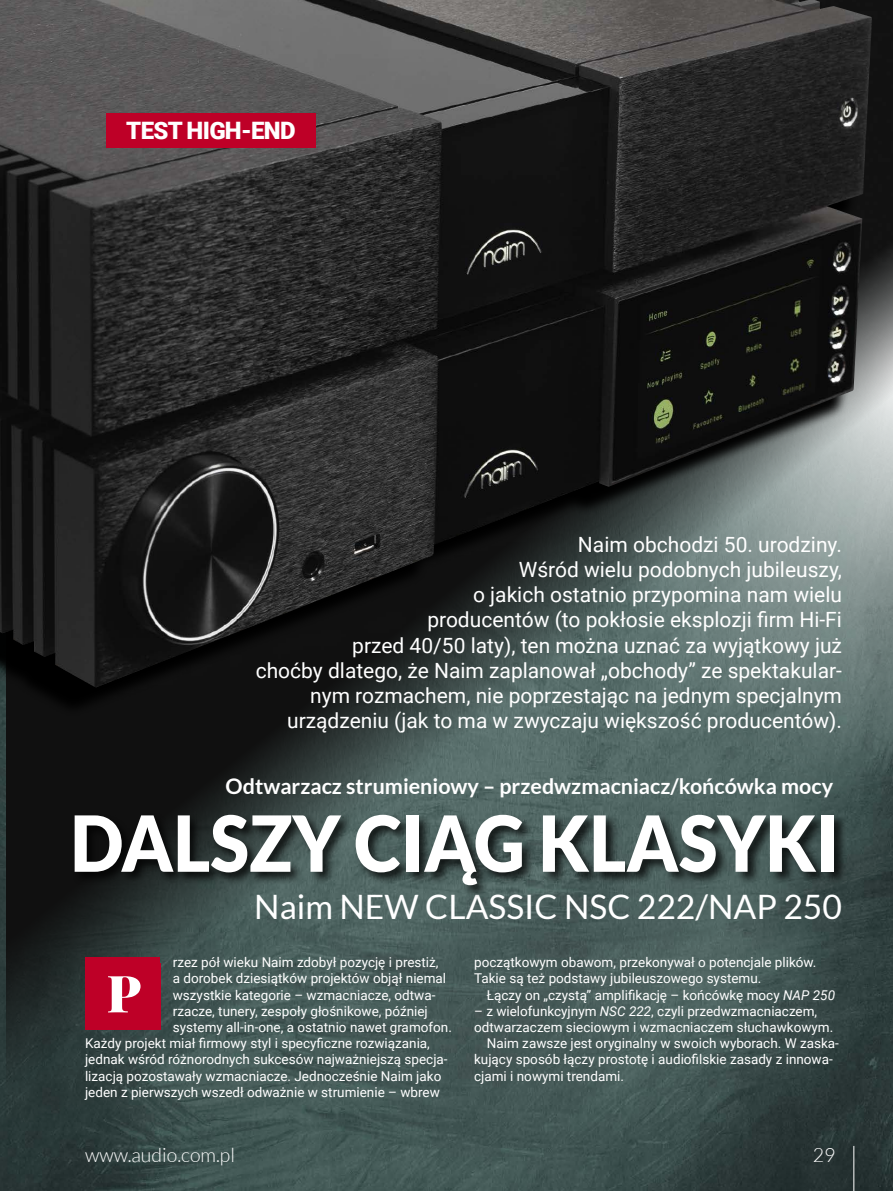
<style>
.page{position:relative;width:893px;height:1191px;background:#fff}
.page>*{position:absolute;margin:0;border:0;box-sizing:border-box;transform-origin:0 0}
.t1{font:900 77.4px "Lato";color:#fff;scale:.92 1}
.t2{font:900 51.15px "Playfair Display";color:#fff}
.t3{font:33.6px "Lato";color:#fff}
.t4{font:900 24px "Roboto";letter-spacing:-.03em;color:#fff}
.t5{font:700 21.45px "Lato";color:#fff}
.t6{font:21px/25.2px "Roboto";color:#fff;text-align:right}
.t7{font:300 19.5px "Lato";color:#fff}
.t8{font:13.5px/16.2px "Roboto";color:#fff}
.s1{font-style:italic}
</style>
<div class="page">
<img style="left:0;top:716px;width:893px;height:475px">
<img style="left:6px;top:0;width:887px;height:1144px">
<div style="left:85px;top:963px;width:75px;height:66px;background:#be0027"></div>
<div style="left:85px;top:957px;width:75px;height:66px;background:#be0027"></div>
<div style="left:73px;top:812px;width:775px;height:86px;background:#000;opacity:.75"></div>
<hr style="left:854px;top:1145px;width:1px;height:46px;background:#fff">
<div style="left:0;top:0;width:867px;height:716px;background:#000;opacity:.97"></div>
<img style="left:0;top:0;width:872px;height:687px">
<div style="left:106px;top:113px;width:209px;height:35px;background:#be0027"></div>
<h3 class="t4" style="left:126px;top:113px;width:171px">TEST HIGH-END</h3>
<p class="t6" style="left:256px;top:531px;width:588px">Naim obchodzi 50. urodziny.<br>Wśród wielu podobnych jubileuszy,<br>o jakich ostatnio przypomina nam wielu<br>producentów (to pokłosie eksplozji firm Hi-Fi<br>przed 40/50 laty), ten można uznać za wyjątkowy już<br>choćby dlatego, że Naim zaplanował „obchody” ze spektakular&shy;nym rozmachem, nie poprzestając na jednym specjalnym urządzeniu (jak to ma w zwyczaju większość producentów).</p>
<h3 class="t5" style="left:226px;top:773px;width:609px">Odtwarzacz strumieniowy – przedwzmacniacz/końcówka mocy</h3>
<h1 class="t1" style="left:70px;top:798px;width:837px">DALSZY CIĄG KLASYKI</h1>
<h3 class="t3" style="left:254px;top:888px;width:589px">Naim NEW CLASSIC NSC 222/NAP 250</h3>
<p class="t8" style="left:173px;top:953px;width:267px">rzez pół wieku Naim zdobył pozycję i prestiż,</p>
<p class="t8" style="left:173px;top:970px;width:275px">a dorobek dziesiątków projektów objął niemal</p>
<p class="t8" style="left:173px;top:986px;width:264px">wszystkie kategorie – wzmacniacze, odtwa-</p>
<p class="t8" style="left:173px;top:1002px;width:256px">rzacze, tunery, zespoły głośnikowe, później</p>
<p class="t8" style="left:173px;top:1018px;width:281px">systemy all-in-one, a ostatnio nawet gramofon.</p>
<p class="t8" style="left:85px;top:1034px;width:346px">Każdy projekt miał firmowy styl i specyficzne rozwiązania,</p>
<p class="t8" style="left:85px;top:1051px;width:364px">jednak wśród różnorodnych sukcesów najważniejszą specja-</p>
<p class="t8" style="left:85px;top:1067px;width:358px">lizacją pozostawały wzmacniacze. Jednocześnie Naim jako</p>
<p class="t8" style="left:85px;top:1083px;width:356px">jeden z pierwszych wszedł odważnie w strumienie – wbrew</p>
<h2 class="t2" style="left:107px;top:952px;width:36px">P</h2>
<p class="t8" style="left:474px;top:953px;width:344px">początkowym obawom, przekonywał o potencjale plików.<br>Takie są też podstawy jubileuszowego systemu.</p>
<p class="t8" style="left:487px;top:986px;width:350px">Łączy on „czystą” amplifikację – końcówkę mocy <span class="s1">NAP 250</span></p>
<p class="t8" style="left:474px;top:1002px;width:345px">– z wielofunkcyjnym <span class="s1">NSC 222</span>, czyli przedwzmacniaczem,</p>
<p class="t8" style="left:474px;top:1018px;width:361px">odtwarzaczem sieciowym i wzmacniaczem słuchawkowym.</p>
<p class="t8" style="left:487px;top:1034px;width:353px">Naim zawsze jest oryginalny w swoich wyborach. W zaska-</p>
<p class="t8" style="left:474px;top:1051px;width:360px">kujący sposób łączy prostotę i audiofilskie zasady z innowa-</p>
<p class="t8" style="left:474px;top:1067px;width:151px">cjami i nowymi trendami.</p>
<h3 class="t7" style="left:85px;top:1144px;width:151px">www.audio.com.pl</h3>
<h3 class="t7" style="left:813px;top:1144px;width:24px">29</h3>
</div>
